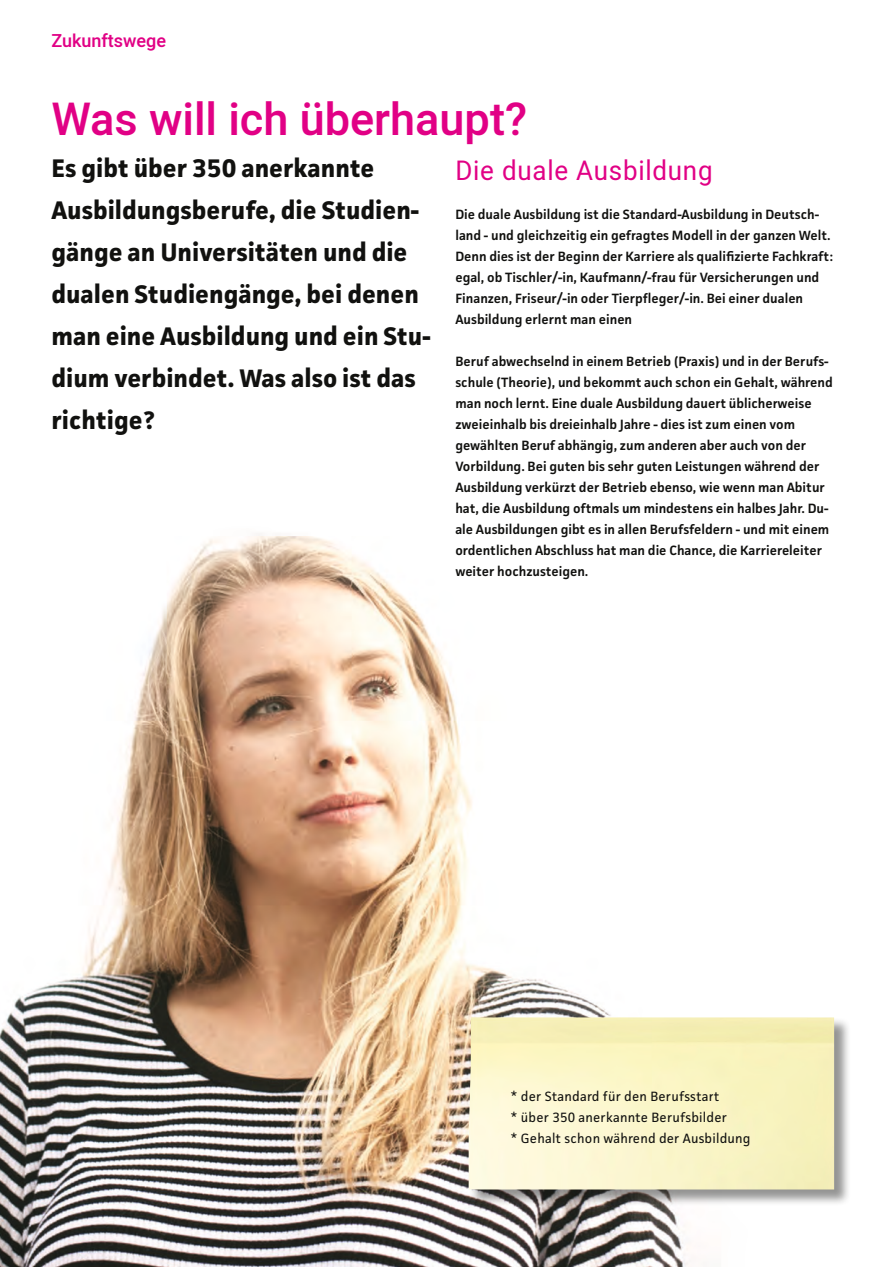
<style>
.page{position:relative;width:890px;height:1267px;background:#fff}
.page>*{position:absolute;margin:0;border:0;box-sizing:border-box;transform-origin:0 0}
.Kategorie_weiss{font:500 45px "Heebo";color:#e10085}
.Kategorie_subhead{font:27px "Heebo";letter-spacing:.03em;color:#e10085;scale:.96 1}
.t1{font:700 25.5px/42px "Facit";color:#11110f}
.t2{font:500 18px "Heebo";color:#e10085}
.t3{font:600 13.5px/21px "Facit";color:#11110f}
.t4{font:13.5px "Facit";letter-spacing:.015em;color:#11110f}
</style>
<div class="page">
<img style="left:0;top:533px;width:689px;height:734px">
<div style="left:469px;top:1017px;width:381px;height:189px;background:#11110f;opacity:.45"></div>
<img style="left:468px;top:1017px;width:366px;height:172px">
<p class="t2" style="left:51px;top:28px;width:116px">Zukunftswege</p>
<p class="Kategorie_weiss" style="left:51px;top:88px;width:477px">Was will ich überhaupt?</p>
<p class="t1" style="left:51px;top:147px;width:380px">Es gibt über 350 anerkannte<br>Ausbildungsberufe, die Studien&shy;gänge an Universitäten und die dualen Studiengänge, bei denen man eine Ausbildung und ein Stu&shy;dium verbindet. Was also ist das richtige?</p>
<p class="Kategorie_subhead" style="left:455px;top:152px;width:269px">Die duale Ausbildung</p>
<p class="t3" style="left:455px;top:204px;width:379px">Die duale Ausbildung ist die Standard-Ausbildung in Deutsch&shy;land - und gleichzeitig ein gefragtes Modell in der ganzen Welt.<br>Denn dies ist der Beginn der Karriere als qualifizierte Fachkraft: egal, ob Tischler/-in, Kaufmann/-frau für Versicherungen und Finanzen, Friseur/-in oder Tierpfleger/-in. Bei einer dualen Ausbildung erlernt man einen</p>
<p class="t3" style="left:455px;top:351px;width:379px">Beruf abwechselnd in einem Betrieb (Praxis) und in der Berufs&shy;schule (Theorie), und bekommt auch schon ein Gehalt, während man noch lernt. Eine duale Ausbildung dauert üblicherweise zweieinhalb bis dreieinhalb Jahre - dies ist zum einen vom gewählten Beruf abhängig, zum anderen aber auch von der Vorbildung. Bei guten bis sehr guten Leistungen während der Ausbildung verkürzt der Betrieb ebenso, wie wenn man Abitur hat, die Ausbildung oftmals um mindestens ein halbes Jahr. Du&shy;ale Ausbildungen gibt es in allen Berufsfeldern - und mit einem ordentlichen Abschluss hat man die Chance, die Karriereleiter weiter hochzusteigen.</p>
<p class="t4" style="left:510px;top:1088px;width:210px">* der Standard für den Berufsstart</p>
<p class="t4" style="left:510px;top:1109px;width:218px">* über 350 anerkannte Berufsbilder</p>
<p class="t4" style="left:510px;top:1130px;width:241px">* Gehalt schon während der Ausbildung</p>
</div>
